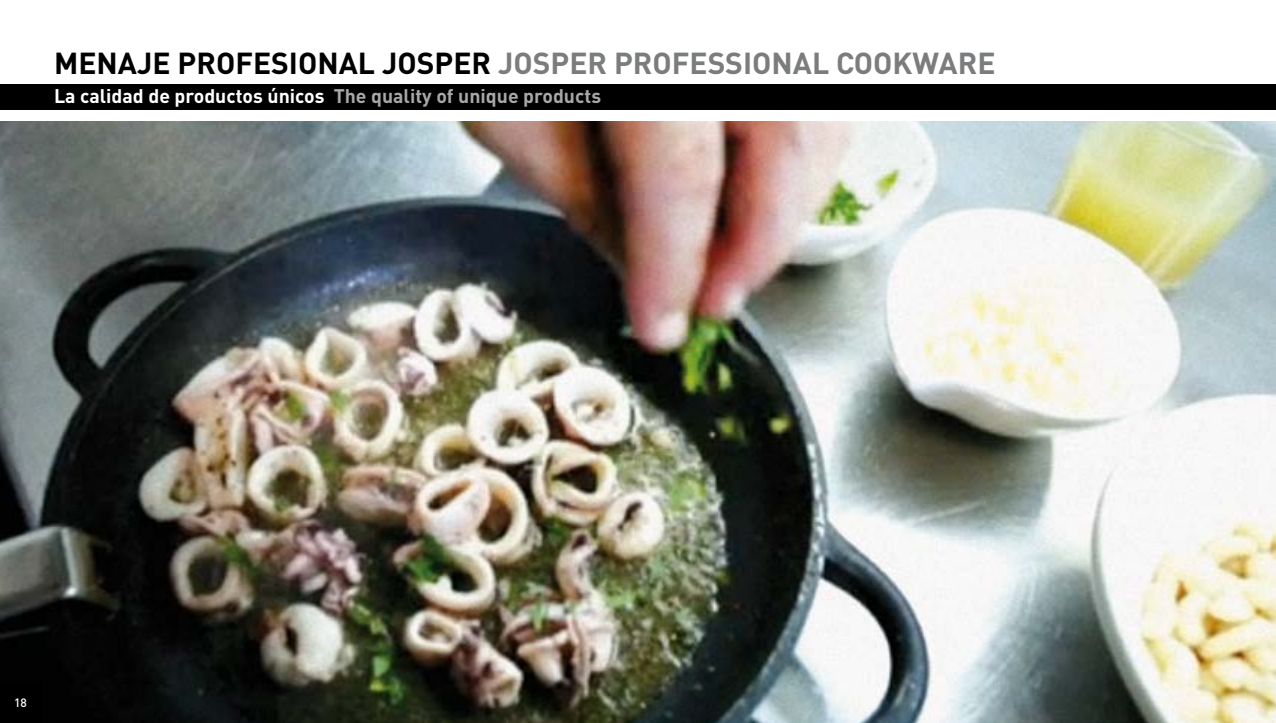
<style>
.page{position:relative;width:1276px;height:723px;background:#fff}
.page>*{position:absolute;margin:0;border:0;box-sizing:border-box;transform-origin:0 0}
.t1{font:700 30px "DIN Pro";color:#7b7c7e}
.t2{font:700 19.5px "DIN Pro";color:#fff}
.t3{font:500 12px "DIN Pro";color:#fff}
.s1{color:#000}
.s2{color:#a7a8aa}
</style>
<div class="page">
<div style="left:0;top:84px;width:1276px;height:25px;background:#000"></div>
<img style="left:0;top:122px;width:1276px;height:601px">
<div style="left:0;top:682px;width:41px;height:41px;background:#000"></div>
<h1 class="t1" style="left:54px;top:43px;width:943px"><span class="s1">MENAJE PROFESIONAL JOSPER</span> JOSPER PROFESSIONAL COOKWARE</h1>
<p class="t2" style="left:54px;top:83px;width:548px">La calidad de productos únicos <span class="s2">The quality of unique products</span></p>
<p class="t3" style="left:14px;top:694px;width:14px">18</p>
</div>
